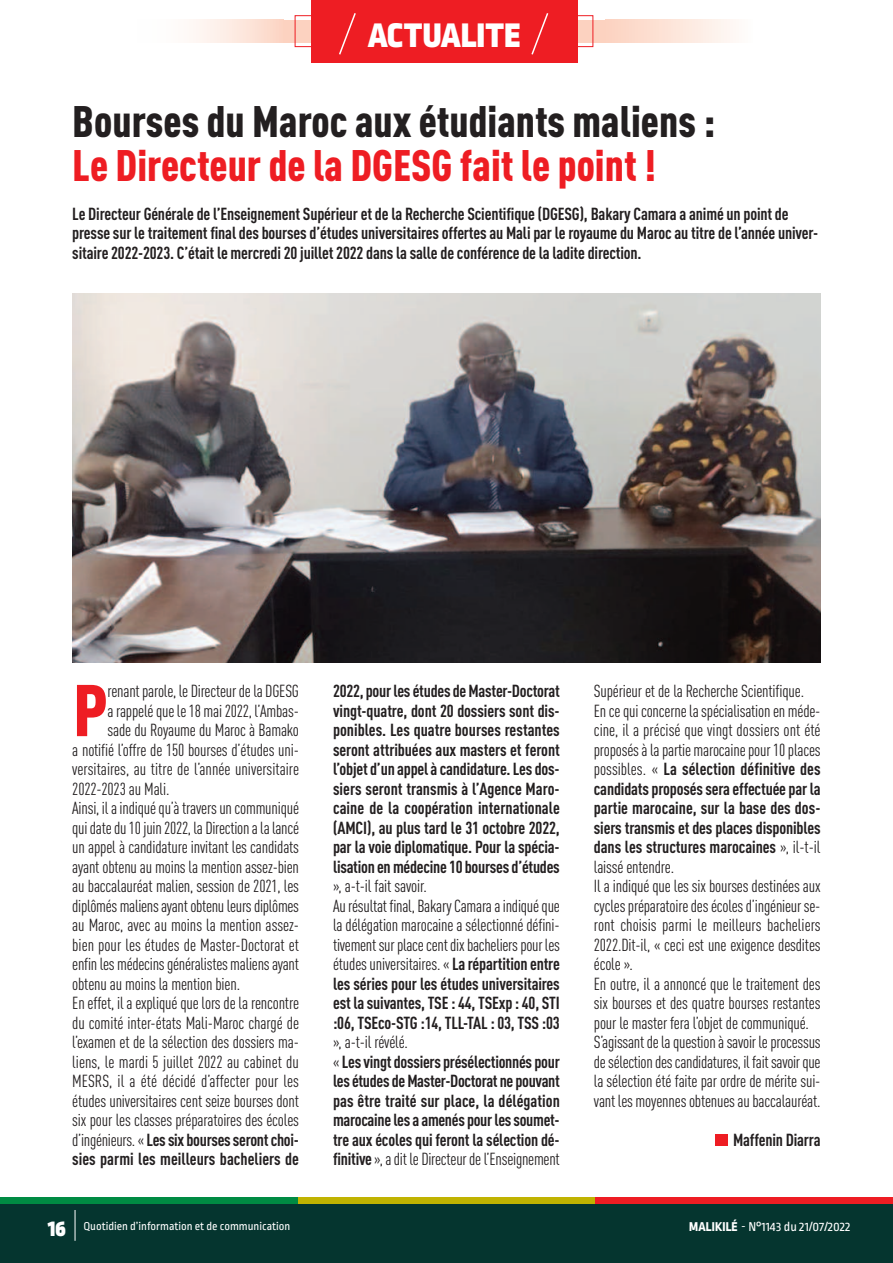
<style>
.page{position:relative;width:893px;height:1263px;background:#fff}
.page>*{position:absolute;margin:0;border:0;box-sizing:border-box;transform-origin:0 0}
.t1{font:900 condensed 72px "DIN Pro";color:#ee1d23}
.t2{font:900 condensed 43.5px "DIN Pro";color:#231f20}
.t3{font:900 condensed 43.5px "DIN Pro";color:#ee1d23}
.t4{font:900 36px "Ropa Sans Pro";letter-spacing:.01em;color:#fff}
.t5{font:900 24px "Ropa Sans Pro";color:#fff}
.t6{font:condensed 17.25px/19.5px "DIN Pro";letter-spacing:-.01em;color:#231f20}
.t7{font:700 condensed 17.25px/19.5px "DIN Pro";letter-spacing:-.01em;color:#231f20}
.t8{font:13.5px "Ropa Sans Pro";color:#fff}
.t9{font:12px "Ropa Sans Pro";color:#fff}
.s1{font-weight:400}
.s2{font-weight:700}
.s3{font-weight:800}
</style>
<div class="page">
<div style="left:0;top:1203px;width:893px;height:60px;background:#05352f"></div>
<div style="left:0;top:1197px;width:298px;height:6px;background:#008b43"></div>
<div style="left:298px;top:1197px;width:297px;height:6px;background:#c0b301"></div>
<div style="left:595px;top:1197px;width:298px;height:6px;background:#ee1d23"></div>
<hr style="left:75px;top:1210px;width:1px;height:31px;background:#fff">
<div style="left:283px;top:20px;width:323px;height:23px;background:#fcd2c0"></div>
<div style="left:295px;top:15px;width:298px;height:32px;border:1px solid #ee1d23"></div>
<div style="left:312px;top:0;width:266px;height:62px;background:#ee1d23"></div>
<svg style="left:339px;top:13px;width:17px;height:42px"></svg>
<svg style="left:531px;top:13px;width:18px;height:42px"></svg>
<div style="left:136px;top:20px;width:147px;height:23px;background:linear-gradient(to right,#fff,#fcdacb)"></div>
<div style="left:605px;top:20px;width:147px;height:23px;background:linear-gradient(to right,#fcd1bf,#fefdfb)"></div>
<div style="left:715px;top:1134px;width:12px;height:12px;background:#ee1d23"></div>
<img style="left:72px;top:293px;width:749px;height:369px">
<h3 class="t4" style="left:368px;top:23px;width:154px">ACTUALITE</h3>
<h2 class="t2" style="left:72px;top:106px;width:645px">Bourses du Maroc aux étudiants maliens :</h2>
<h2 class="t3" style="left:72px;top:150px;width:585px">Le Directeur de la DGESG fait le point !</h2>
<p class="t7" style="left:72px;top:205px;width:747px">Le Directeur Générale de l’Enseignement Supérieur et de la Recherche Scientifique (DGESG), Bakary Camara a animé un point de presse sur le traitement final des bourses d’études universitaires offertes au Mali par le royaume du Maroc au titre de l’année univer&shy;sitaire 2022-2023. C’était le mercredi 20 juillet 2022 dans la salle de conférence de la ladite direction.</p>
<h1 class="t1" style="left:73px;top:685px;width:37px">P</h1>
<p class="t6" style="left:108px;top:683px;width:193px">renantparole, le Directeurdela DGESG</p>
<p class="t6" style="left:108px;top:702px;width:193px">arappeléquele18 mai2022, l’Ambas-</p>
<p class="t6" style="left:108px;top:722px;width:193px">sade du Royaume du Maroc à Bamako</p>
<p class="t6" style="left:72px;top:741px;width:228px">a notifié l’offre de 150 bourses d’études uni-</p>
<p class="t6" style="left:72px;top:761px;width:228px">versitaires, au titre de l’année universitaire</p>
<p class="t6" style="left:72px;top:780px;width:99px">2022-2023 au Mali.</p>
<p class="t6" style="left:72px;top:800px;width:228px">Ainsi, ilaindiquéqu’àtraversuncommuniqué</p>
<p class="t6" style="left:72px;top:819px;width:228px">quidatedu10juin2022, la Directionalalancé</p>
<p class="t6" style="left:72px;top:839px;width:228px">un appel à candidature invitant les candidats</p>
<p class="t6" style="left:72px;top:858px;width:228px">ayant obtenu au moins la mention assez-bien</p>
<p class="t6" style="left:72px;top:878px;width:228px">au baccalauréat malien, session de 2021, les</p>
<p class="t6" style="left:72px;top:897px;width:228px">diplômésmaliensayantobtenuleursdiplômes</p>
<p class="t6" style="left:72px;top:917px;width:228px">au Maroc, avec au moins la mention assez-</p>
<p class="t6" style="left:72px;top:936px;width:228px">bien pour les études de Master-Doctorat et</p>
<p class="t6" style="left:72px;top:956px;width:228px">enfinlesmédecinsgénéralistesmaliensayant</p>
<p class="t6" style="left:72px;top:975px;width:169px">obtenu au moins la mention bien.</p>
<p class="t6" style="left:72px;top:995px;width:228px">En effet, il a expliqué que lors de la rencontre</p>
<p class="t6" style="left:72px;top:1014px;width:228px">du comité inter-états Mali-Maroc chargé de</p>
<p class="t6" style="left:72px;top:1034px;width:228px">l’examen et de la sélection des dossiers ma-</p>
<p class="t6" style="left:72px;top:1053px;width:228px">liens, le mardi 5 juillet 2022 au cabinet du</p>
<p class="t6" style="left:72px;top:1073px;width:228px">MESRS, il a été décidé d’affecter pour les</p>
<p class="t6" style="left:72px;top:1092px;width:228px">études universitaires cent seize bourses dont</p>
<p class="t6" style="left:72px;top:1112px;width:228px">six pour les classes préparatoires des écoles</p>
<p class="t7" style="left:72px;top:1131px;width:228px"><span class="s1">d’ingénieurs.«</span>Lessix boursesserontchoi-</p>
<p class="t7" style="left:72px;top:1151px;width:228px">sies parmi les meilleurs bacheliers de</p>
<p class="t7" style="left:333px;top:683px;width:228px;text-align:justify">2022, pourlesétudes deMaster-Doctorat vingt-quatre, dont 20 dossiers sont dis&shy;ponibles. Les quatre bourses restantes seront attribuées aux masters et feront l’objet d’un appelàcandidature.Les dos&shy;siers seront transmis à l’Agence Maro&shy;caine de la coopération internationale (AMCI), au plus tard le 31 octobre 2022, par la voie diplomatique. Pour la spécia&shy;lisation enmédecine 10 bourses d’études</p>
<p class="t6" style="left:333px;top:878px;width:228px">», a-t-il fait savoir.<br>Aurésultat final, BakaryCamaraaindiquéque la délégation marocaine a sélectionné défini&shy;tivementsurplacecentdixbachelierspour les études universitaires. « <span class="s2">Larépartition entre les séries pour les études universitaires est la suivantes, TSE : 44, TSExp : 40, STI :06, TSEco-STG :14, TLL-TAL : 03, TSS :03</span></p>
<p class="t7" style="left:333px;top:1034px;width:228px"><span class="s1">», a-t-il révélé.<br>«</span>Lesvingt dossiers présélectionnés pour lesétudes deMaster-Doctorat ne pouvant pas être traité sur place, la délégation marocainelesaamenés pourlessoumet&shy;tre aux écoles qui feront la sélection dé&shy;finitive<span class="s1">»,adit le Directeurdel’Enseignement</span></p>
<p class="t6" style="left:594px;top:683px;width:228px">Supérieur et de la Recherche Scientifique.<br>Encequiconcernelaspécialisationen méde&shy;cine, il a précisé que vingt dossiers ont été proposésàlapartie marocainepour10places possibles. « <span class="s2">La sélection définitive des candidats proposésseraeffectuée parla partie marocaine, sur la base des dos&shy;siers transmis et des places disponibles dans les structures marocaines</span> », il-t-il laissé entendre.<br>Il a indiqué que les six bourses destinées aux cyclespréparatoiredesécolesd’ingénieurse&shy;ront choisis parmi le meilleurs bacheliers 2022.Dit-il, « ceci est une exigence desdites école ».<br>En outre, il a annoncé que le traitement des six bourses et des quatre bourses restantes pour le master fera l’objet de communiqué.<br>S’agissantdelaquestionàsavoir leprocessus desélectiondescandidatures, il faitsavoirque la sélection été faite par ordre de mérite sui&shy;vant les moyennes obtenues au baccalauréat.</p>
<p class="t7" style="left:733px;top:1131px;width:89px">Maffenin Diarra</p>
<h3 class="t5" style="left:48px;top:1220px;width:19px">16</h3>
<p class="t9" style="left:83px;top:1222px;width:209px">Quotidien d’information et de communication</p>
<p class="t8" style="left:689px;top:1222px;width:163px"><span class="s3">MALIKILé</span> - N°1143 du 21/07/2022</p>
</div>
